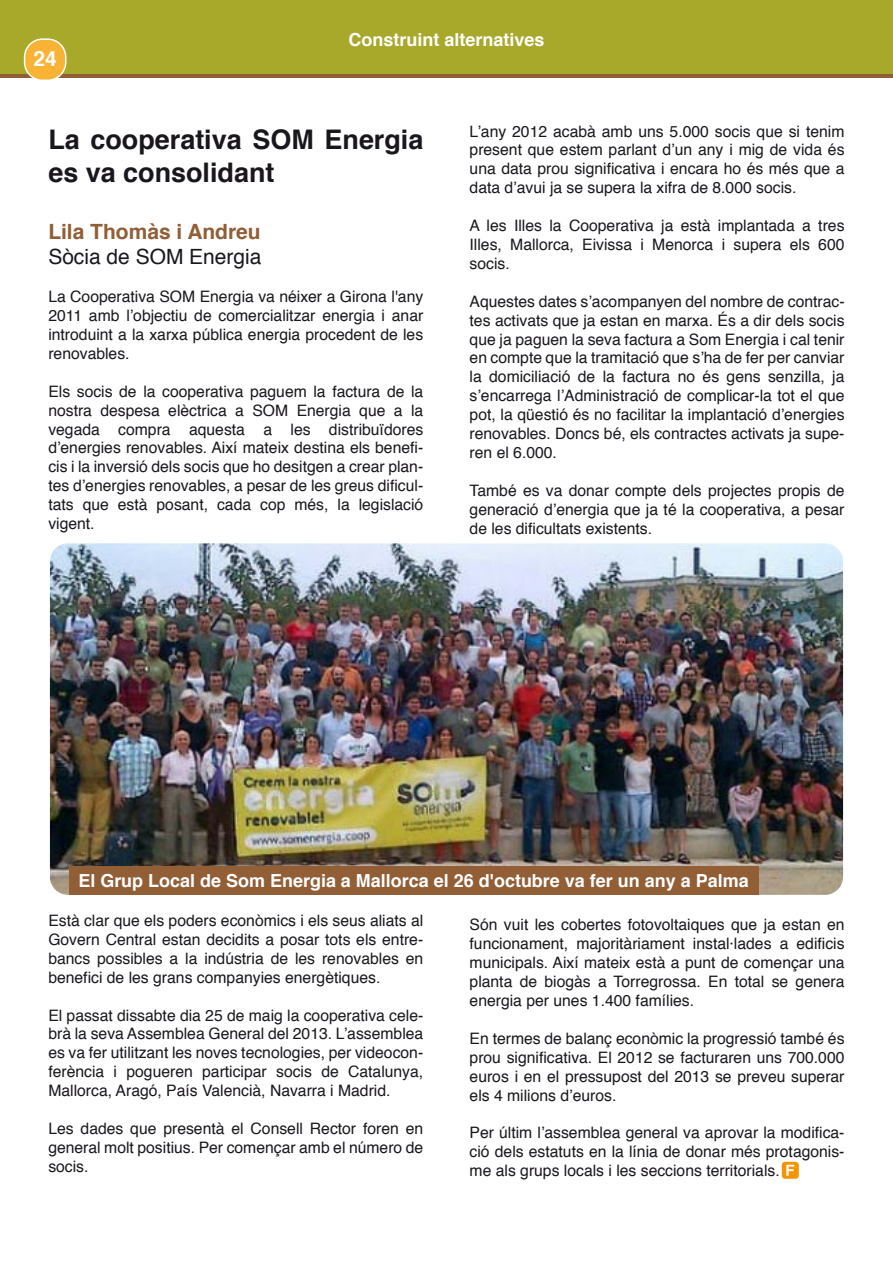
<style>
.page{position:relative;width:893px;height:1263px;background:#fff}
.page>*{position:absolute;margin:0;border:0;box-sizing:border-box;transform-origin:0 0}
.t1{font:700 27px/32.4px "Helvetica";color:#1a171c}
.t2{font:700 21px "Helvetica";color:#915e36}
.t3{font:21px "Helvetica";color:#1a171c}
.t4{font:700 21px "Helvetica";color:#fff}
.t5{font:700 18px "Helvetica";color:#fff}
.t6{font:15.75px/18.9px "Helvetica";color:#1a171c;text-align:justify}
</style>
<div class="page">
<hr style="left:0;top:74px;width:893px;height:3px;background:#915e36">
<div style="left:0;top:0;width:893px;height:73px;background:#a8a82b"></div>
<div style="left:25px;top:39px;width:41px;height:41px;background:#f8b334;border-radius:18px"></div>
<div style="left:24px;top:38px;width:42px;height:43px;border:2px solid #fff;border-radius:18px"></div>
<img style="left:50px;top:543px;width:793px;height:352px">
<div style="left:69px;top:866px;width:689px;height:29px;background:#915e36"></div>
<div style="left:782px;top:1162px;width:17px;height:17px;background:#f39400;border-radius:3px"></div>
<svg style="left:786px;top:1165px;width:8px;height:11px"></svg>
<h2 class="t4" style="left:33px;top:42px;width:25px">24</h2>
<p class="t5" style="left:348px;top:25px;width:198px">Construint alternatives</p>
<h1 class="t1" style="left:48px;top:124px;width:377px">La cooperativa SOM Energia es va consolidant</h1>
<h2 class="t2" style="left:48px;top:215px;width:214px">Lila Thomàs i Andreu</h2>
<h2 class="t3" style="left:48px;top:241px;width:215px">Sòcia de SOM Energia</h2>
<p class="t6" style="left:48px;top:288px;width:376px">La Cooperativa SOM Energia va néixer a Girona l'any 2011 amb l’objectiu de comercialitzar energia i anar introduint a la xarxa pública energia procedent de les renovables.</p>
<p class="t6" style="left:48px;top:382px;width:376px">Els socis de la cooperativa paguem la factura de la nostra despesa elèctrica a SOM Energia que a la vegada compra aquesta a les distribuïdores d’energies renovables. Així mateix destina els benefi&shy;cis i la inversió dels socis que ho desitgen a crear plan&shy;tes d’energies renovables, a pesar de les greus dificul&shy;tats que està posant, cada cop més, la legislació vigent.</p>
<p class="t6" style="left:470px;top:122px;width:376px">L’any 2012 acabà amb uns 5.000 socis que si tenim present que estem parlant d’un any i mig de vida és una data prou significativa i encara ho és més que a data d’avui ja se supera la xifra de 8.000 socis.</p>
<p class="t6" style="left:470px;top:217px;width:376px">A les Illes la Cooperativa ja està implantada a tres Illes, Mallorca, Eivissa i Menorca i supera els 600 socis.</p>
<p class="t6" style="left:470px;top:292px;width:376px">Aquestes dates s’acompanyen del nombre de contrac&shy;tes activats que ja estan en marxa. És a dir dels socis que ja paguen la seva factura a Som Energia i cal tenir en compte que la tramitació que s’ha de fer per canviar la domiciliació de la factura no és gens senzilla, ja s’encarrega l’Administració de complicar-la tot el que pot, la qüestió és no facilitar la implantació d’energies renovables. Doncs bé, els contractes activats ja supe&shy;ren el 6.000.</p>
<p class="t6" style="left:470px;top:481px;width:376px">També es va donar compte dels projectes propis de generació d’energia que ja té la cooperativa, a pesar de les dificultats existents.</p>
<p class="t5" style="left:78px;top:866px;width:672px">El Grup Local de Som Energia a Mallorca el 26 d'octubre va fer un any a Palma</p>
<p class="t6" style="left:48px;top:911px;width:376px">Està clar que els poders econòmics i els seus aliats al Govern Central estan decidits a posar tots els entre&shy;bancs possibles a la indústria de les renovables en benefici de les grans companyies energètiques.</p>
<p class="t6" style="left:48px;top:1006px;width:376px">El passat dissabte dia 25 de maig la cooperativa cele&shy;brà la seva Assemblea General del 2013. L’assemblea es va fer utilitzant les noves tecnologies, per videocon&shy;ferència i pogueren participar socis de Catalunya, Mallorca, Aragó, País Valencià, Navarra i Madrid.</p>
<p class="t6" style="left:48px;top:1119px;width:376px">Les dades que presentà el Consell Rector foren en general molt positius. Per començar amb el número de socis.</p>
<p class="t6" style="left:470px;top:916px;width:376px">Són vuit les cobertes fotovoltaiques que ja estan en funcionament, majoritàriament instal·lades a edificis municipals. Així mateix està a punt de començar una planta de biogàs a Torregrossa. En total se genera energia per unes 1.400 famílies.</p>
<p class="t6" style="left:470px;top:1029px;width:376px">En termes de balanç econòmic la progressió també és prou significativa. El 2012 se facturaren uns 700.000 euros i en el pressupost del 2013 se preveu superar els 4 milions d’euros.</p>
<p class="t6" style="left:470px;top:1124px;width:376px">Per últim l’assemblea general va aprovar la modifica&shy;ció dels estatuts en la línia de donar més protagonis&shy;me als grups locals i les seccions territorials.</p>
</div>
